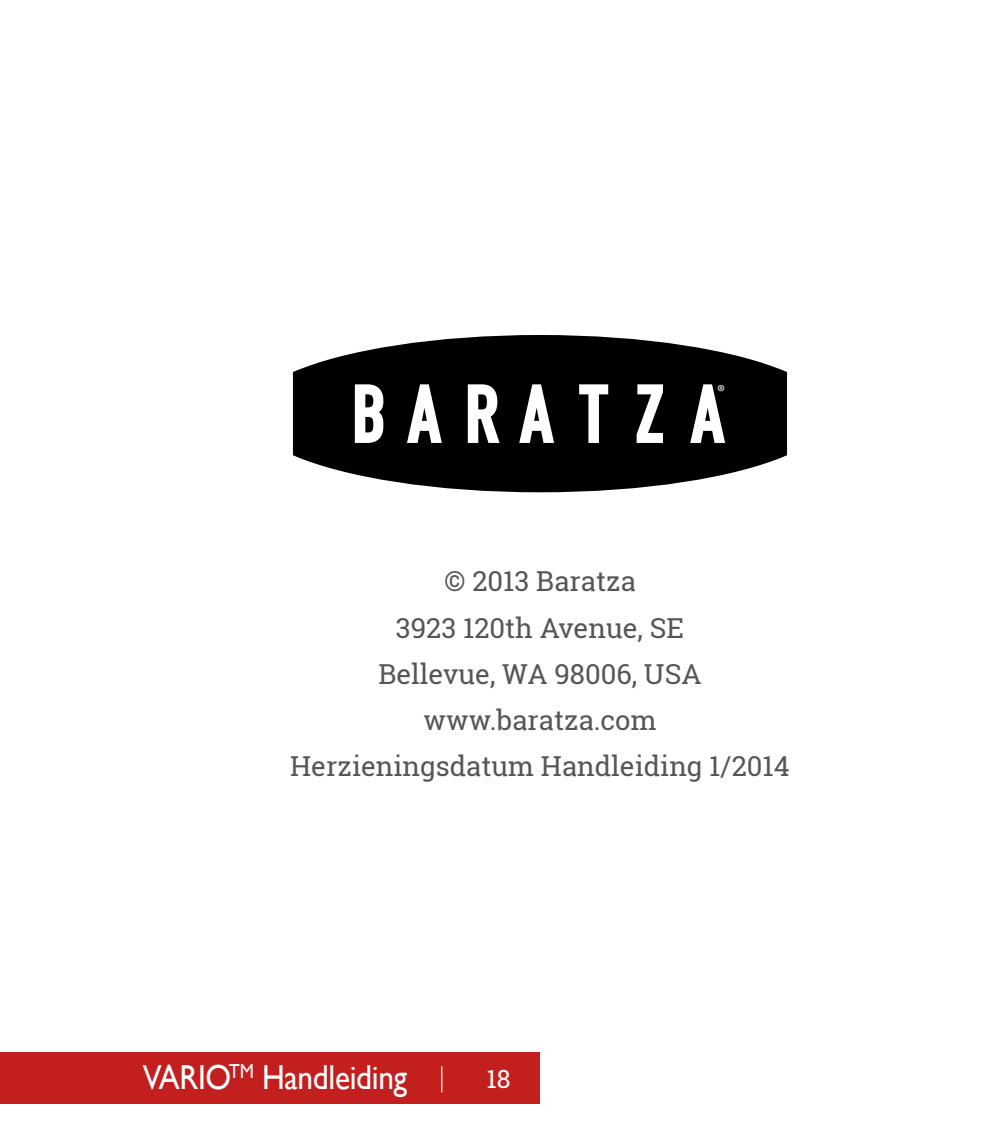
<style>
.page{position:relative;width:1000px;height:1125px;background:#fff}
.page>*{position:absolute;margin:0;border:0;box-sizing:border-box;transform-origin:0 0}
.t1{font:34.75px "Gill Sans";letter-spacing:-.01em;color:#fff;scale:.9 1}
.t2{font:27.5px/46.2px "Roboto Slab";color:#565656;text-align:center}
.t3{font:25px "Roboto Slab";color:#fff}
.t4{font:19px "Myriad Pro";color:#fff}
</style>
<div class="page">
<div style="left:0;top:1053px;width:540px;height:51px;background:#c41f1f"></div>
<svg style="left:441px;top:1066px;width:1px;height:26px"></svg>
<svg style="left:293px;top:335px;width:494px;height:157px;fill:#000"></svg>
<svg style="left:355px;top:384px;width:28px;height:59px"></svg>
<svg style="left:407px;top:384px;width:35px;height:59px"></svg>
<svg style="left:468px;top:384px;width:32px;height:59px"></svg>
<svg style="left:519px;top:384px;width:35px;height:59px"></svg>
<svg style="left:579px;top:384px;width:29px;height:59px"></svg>
<svg style="left:637px;top:384px;width:26px;height:59px"></svg>
<svg style="left:690px;top:384px;width:35px;height:59px"></svg>
<p class="t4" style="left:717px;top:380px;width:9px">®</p>
<p class="t2" style="left:290px;top:558px;width:501px">© 2013 Baratza<br>3923 120th Avenue, SE<br>Bellevue, WA 98006, USA www.baratza.com<br>Herzieningsdatum Handleiding 1/2014</p>
<p class="t1" style="left:143px;top:1057px;width:295px">VARIO<sup>TM</sup> Handleiding</p>
<p class="t3" style="left:487px;top:1062px;width:26px">18</p>
</div>
